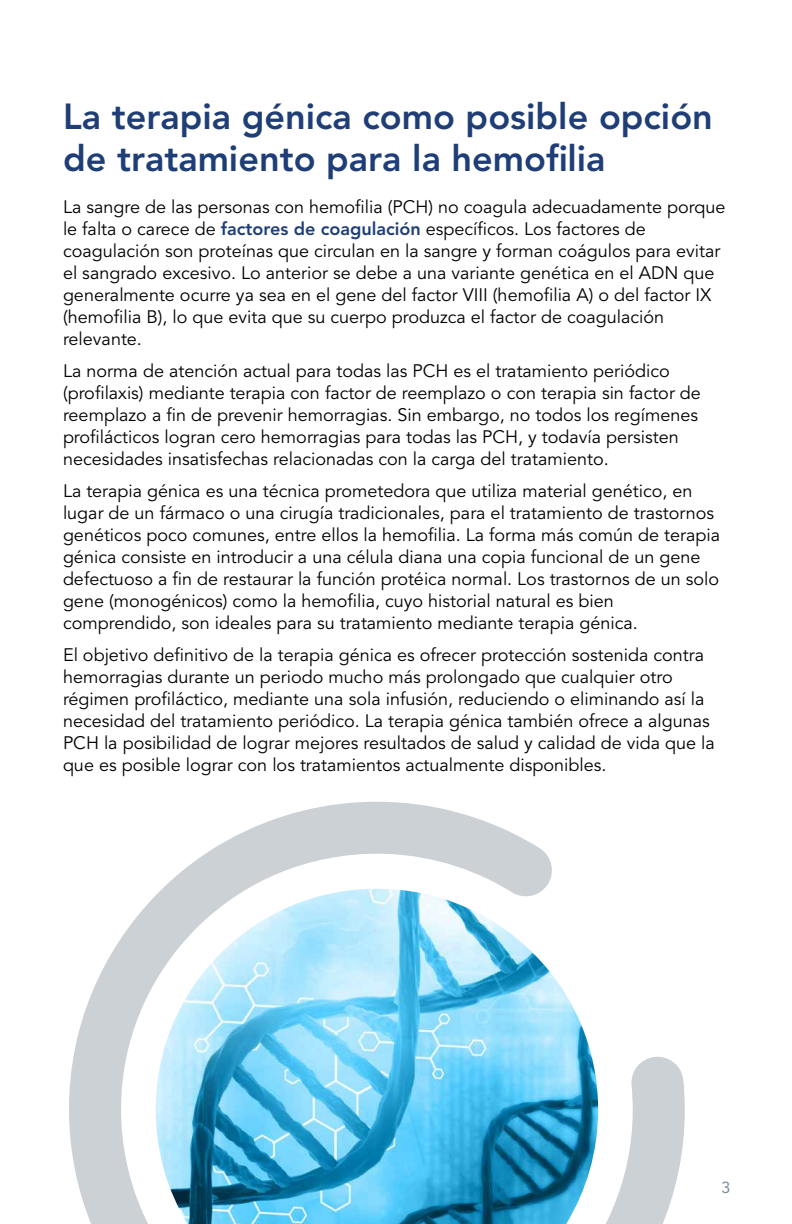
<style>
.page{position:relative;width:792px;height:1224px;background:#fff}
.page>*{position:absolute;margin:0;border:0;box-sizing:border-box;transform-origin:0 0}
.Titre{font:800 36px/42px "Avenir LT Std";color:#1f3e77}
.Texte{font:18px/22px "Avenir LT Std";color:#000}
.t1{font:16px "Avenir LT Std";color:#798f9b}
.s1{font-weight:800;color:#1f3e77}
</style>
<div class="page">
<svg style="left:69px;top:801px;width:616px;height:423px"></svg>
<p class="Titre" style="left:63px;top:96px;width:651px">La terapia génica como posible opción de tratamiento para la hemofilia</p>
<p class="Texte" style="left:63px;top:197px;width:664px">La sangre de las personas con hemofilia (PCH) no coagula adecuadamente porque le falta o carece de <span class="s1">factores de coagulación</span> específicos. Los factores de coagulación son proteínas que circulan en la sangre y forman coágulos para evitar el sangrado excesivo. Lo anterior se debe a una variante genética en el ADN que generalmente ocurre ya sea en el gene del factor VIII (hemofilia A) o del factor IX (hemofilia B), lo que evita que su cuerpo produzca el factor de coagulación relevante.</p>
<p class="Texte" style="left:63px;top:361px;width:639px">La norma de atención actual para todas las PCH es el tratamiento periódico (profilaxis) mediante terapia con factor de reemplazo o con terapia sin factor de reemplazo a fin de prevenir hemorragias. Sin embargo, no todos los regímenes profilácticos logran cero hemorragias para todas las PCH, y todavía persisten necesidades insatisfechas relacionadas con la carga del tratamiento.</p>
<p class="Texte" style="left:63px;top:481px;width:659px">La terapia génica es una técnica prometedora que utiliza material genético, en lugar de un fármaco o una cirugía tradicionales, para el tratamiento de trastornos genéticos poco comunes, entre ellos la hemofilia. La forma más común de terapia génica consiste en introducir a una célula diana una copia funcional de un gene defectuoso a fin de restaurar la función protéica normal. Los trastornos de un solo gene (monogénicos) como la hemofilia, cuyo historial natural es bien comprendido, son ideales para su tratamiento mediante terapia génica.</p>
<p class="Texte" style="left:63px;top:645px;width:653px">El objetivo definitivo de la terapia génica es ofrecer protección sostenida contra hemorragias durante un periodo mucho más prolongado que cualquier otro régimen profiláctico, mediante una sola infusión, reduciendo o eliminando así la necesidad del tratamiento periódico. La terapia génica también ofrece a algunas PCH la posibilidad de lograr mejores resultados de salud y calidad de vida que la que es posible lograr con los tratamientos actualmente disponibles.</p>
<p class="t1" style="left:722px;top:1178px;width:10px">3</p>
</div>
